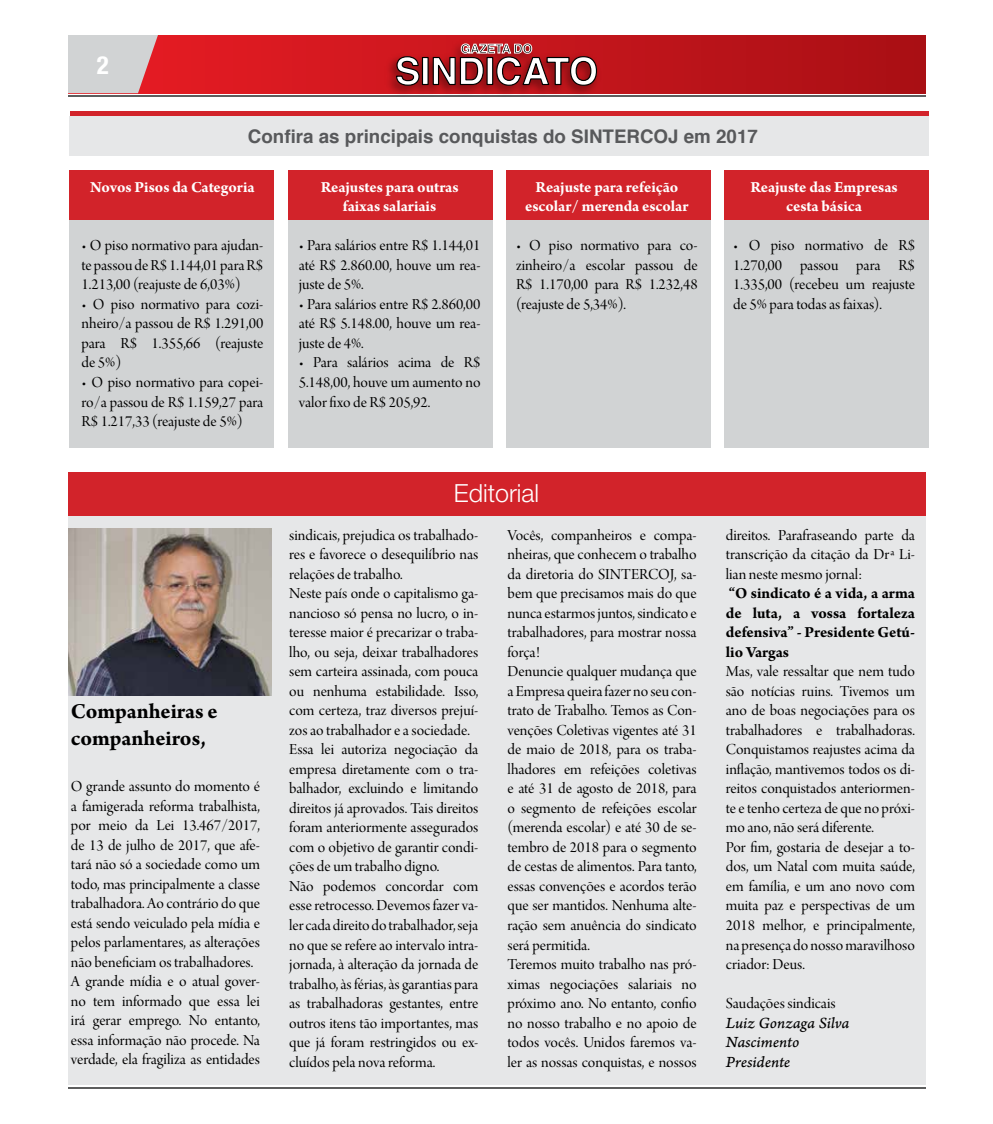
<style>
.page{position:relative;width:993px;height:1124px;background:#fff}
.page>*{position:absolute;margin:0;border:0;box-sizing:border-box;transform-origin:0 0}
.t1{font:300 25px "Helvetica Neue LT Std";color:#fff}
.t2{font:700 condensed 25px "Helvetica Neue LT Std";color:#fff}
.t3{font:700 22.5px/27px "Arno Pro";letter-spacing:-.005em;color:#000}
.t4{font:700 18.75px "Helvetica";color:#58595b}
.t5{font:16.25px/19.5px "Arno Pro Display";color:#000;text-align:justify}
.t6{font:700 16.25px/19.5px "Arno Pro";letter-spacing:-.005em;color:#fff;text-align:center}
.t7{font:700 16.25px/19.5px "Arno Pro";letter-spacing:-.005em;color:#000;text-align:justify}
.t8{font:16.25px/19.5px "Arno Pro Italic Caption";letter-spacing:-.005em;color:#000}
</style>
<div class="page">
<hr style="left:68px;top:1086px;width:857px;height:2px;background:#5d5e5e">
<svg style="left:163px;top:35px;width:762px;height:58px;background:#c4151b"></svg>
<hr style="left:68px;top:95px;width:857px;height:2px;background:#5d5e5e">
<img style="left:382px;top:36px;width:222px;height:58px">
<svg style="left:395px;top:56px;width:25px;height:30px"></svg>
<div style="left:422px;top:57px;width:6px;height:27px;background:#fff"></div>
<div style="left:422px;top:57px;width:6px;height:28px;border:1px solid #000"></div>
<svg style="left:432px;top:43px;width:165px;height:43px"></svg>
<svg style="left:68px;top:35px;width:95px;height:58px;background:#d3b5b8"></svg>
<div style="left:70px;top:171px;width:204px;height:276px;background:#d1d3d4"></div>
<div style="left:288px;top:171px;width:204px;height:276px;background:#d1d3d4"></div>
<div style="left:506px;top:171px;width:204px;height:276px;background:#d1d3d4"></div>
<div style="left:724px;top:171px;width:204px;height:276px;background:#d1d3d4"></div>
<div style="left:70px;top:171px;width:204px;height:49px;background:#d2232a"></div>
<div style="left:288px;top:171px;width:204px;height:49px;background:#d2232a"></div>
<div style="left:506px;top:171px;width:204px;height:49px;background:#d2232a"></div>
<div style="left:724px;top:171px;width:204px;height:49px;background:#d2232a"></div>
<div style="left:68px;top:502px;width:857px;height:582px;background:#e6e7e8"></div>
<div style="left:68px;top:471px;width:857px;height:44px;background:#d2232a"></div>
<img style="left:69px;top:528px;width:202px;height:167px">
<div style="left:70px;top:111px;width:858px;height:6px;background:#d2232a"></div>
<div style="left:70px;top:117px;width:858px;height:39px;background:#e6e7e8"></div>
<h1 class="t2" style="left:97px;top:50px;width:13px">2</h1>
<p class="t4" style="left:248px;top:121px;width:511px">Confira as principais conquistas do SINTERCOJ em 2017</p>
<p class="t6" style="left:90px;top:178px;width:166px">Novos Pisos da Categoria</p>
<p class="t5" style="left:81px;top:237px;width:183px">• O piso normativo para ajudan&shy;te passou de R$ 1.144,01 para R$ 1.213,00 (reajuste de 6,03%)</p>
<p class="t5" style="left:81px;top:295px;width:183px">• O piso normativo para cozi&shy;nheiro/a passou de R$ 1.291,00 para R$ 1.355,66 (reajuste de 5%)</p>
<p class="t5" style="left:81px;top:373px;width:183px">• O piso normativo para copei&shy;ro/a passou de R$ 1.159,27 para R$ 1.217,33 (reajuste de 5%)</p>
<h2 class="t3" style="left:71px;top:698px;width:148px">Companheiras e companheiros,</h2>
<p class="t5" style="left:71px;top:777px;width:190px;text-align:left">O grande assunto do momento é a famigerada reforma trabalhista, por meio da Lei 13.467/2017, de 13 de julho de 2017, que afe&shy;tará não só a sociedade como um todo, mas principalmente a classe trabalhadora. Ao contrário do que está sendo veiculado pela mídia e pelos parlamentares, as alterações não beneficiam os trabalhadores.<br>A grande mídia e o atual gover&shy;no tem informado que essa lei irá gerar emprego. No entanto, essa informação não procede. Na verdade, ela fragiliza as entidades</p>
<p class="t6" style="left:320px;top:178px;width:139px">Reajustes para outras faixas salariais</p>
<p class="t5" style="left:299px;top:237px;width:183px">• Para salários entre R$ 1.144,01 até R$ 2.860.00, houve um rea&shy;juste de 5%.</p>
<p class="t5" style="left:299px;top:295px;width:183px">• Para salários entre R$ 2.860,00 até R$ 5.148.00, houve um rea&shy;juste de 4%.</p>
<p class="t5" style="left:299px;top:354px;width:183px">• Para salários acima de R$ 5.148,00, houve um aumento no valor fixo de R$ 205,92.</p>
<p class="t6" style="left:525px;top:178px;width:165px">Reajuste para refeição escolar/ merenda escolar</p>
<p class="t5" style="left:516px;top:237px;width:183px">• O piso normativo para co&shy;zinheiro/a escolar passou de R$ 1.170,00 para R$ 1.232,48 (reajuste de 5,34%).</p>
<h1 class="t1" style="left:453px;top:478px;width:87px">Editorial</h1>
<p class="t6" style="left:750px;top:178px;width:149px">Reajuste das Empresas cesta básica</p>
<p class="t5" style="left:733px;top:237px;width:183px">• O piso normativo de R$ 1.270,00 passou para R$ 1.335,00 (recebeu um reajuste de 5% para todas as faixas).</p>
<p class="t5" style="left:289px;top:526px;width:190px;text-align:left">sindicais, prejudica os trabalhado&shy;res e favorece o desequilíbrio nas relações de trabalho.<br>Neste país onde o capitalismo ga&shy;nancioso só pensa no lucro, o in&shy;teresse maior é precarizar o traba&shy;lho, ou seja, deixar trabalhadores sem carteira assinada, com pouca ou nenhuma estabilidade. Isso, com certeza, traz diversos prejuí&shy;zos ao trabalhador e a sociedade.<br>Essa lei autoriza negociação da empresa diretamente com o tra&shy;balhador, excluindo e limitando direitos já aprovados. Tais direitos foram anteriormente assegurados com o objetivo de garantir condi&shy;ções de um trabalho digno.<br>Não podemos concordar com esse retrocesso. Devemos fazer va&shy;ler cada direito do trabalhador, seja no que se refere ao intervalo intra&shy;jornada, à alteração da jornada de trabalho, às férias, às garantias para as trabalhadoras gestantes, entre outros itens tão importantes, mas que já foram restringidos ou ex&shy;cluídos pela nova reforma.</p>
<p class="t5" style="left:507px;top:526px;width:190px;text-align:left">Vocês, companheiros e compa&shy;nheiras, que conhecem o trabalho da diretoria do SINTERCOJ, sa&shy;bem que precisamos mais do que nunca estarmos juntos, sindicato e trabalhadores, para mostrar nossa força!<br>Denuncie qualquer mudança que a Empresa queira fazer no seu con&shy;trato de Trabalho. Temos as Con&shy;venções Coletivas vigentes até 31 de maio de 2018, para os traba&shy;lhadores em refeições coletivas e até 31 de agosto de 2018, para o segmento de refeições escolar (merenda escolar) e até 30 de se&shy;tembro de 2018 para o segmento de cestas de alimentos. Para tanto, essas convenções e acordos terão que ser mantidos. Nenhuma alte&shy;ração sem anuência do sindicato será permitida.<br>Teremos muito trabalho nas pró&shy;ximas negociações salariais no próximo ano. No entanto, confio no nosso trabalho e no apoio de todos vocês. Unidos faremos va&shy;ler as nossas conquistas, e nossos</p>
<p class="t5" style="left:725px;top:526px;width:190px">direitos. Parafraseando parte da transcrição da citação da Drª Li&shy;lian neste mesmo jornal:</p>
<p class="t7" style="left:725px;top:584px;width:190px">“O sindicato é a vida, a arma de luta, a vossa fortaleza defensiva” - Presidente Getú&shy;lio Vargas</p>
<p class="t5" style="left:725px;top:662px;width:190px;text-align:left">Mas, vale ressaltar que nem tudo são notícias ruins. Tivemos um ano de boas negociações para os trabalhadores e trabalhadoras.<br>Conquistamos reajustes acima da inflação, mantivemos todos os di&shy;reitos conquistados anteriormen&shy;te e tenho certeza de que no próxi&shy;mo ano, não será diferente.<br>Por fim, gostaria de desejar a to&shy;dos, um Natal com muita saúde, em família, e um ano novo com muita paz e perspectivas de um<br>2018 melhor, e principalmente, na presença do nosso maravilhoso criador: Deus.</p>
<p class="t5" style="left:725px;top:994px;width:111px">Saudações sindicais</p>
<p class="t8" style="left:725px;top:1013px;width:125px">Luiz Gonzaga Silva<br>Nascimento<br>Presidente</p>
</div>
